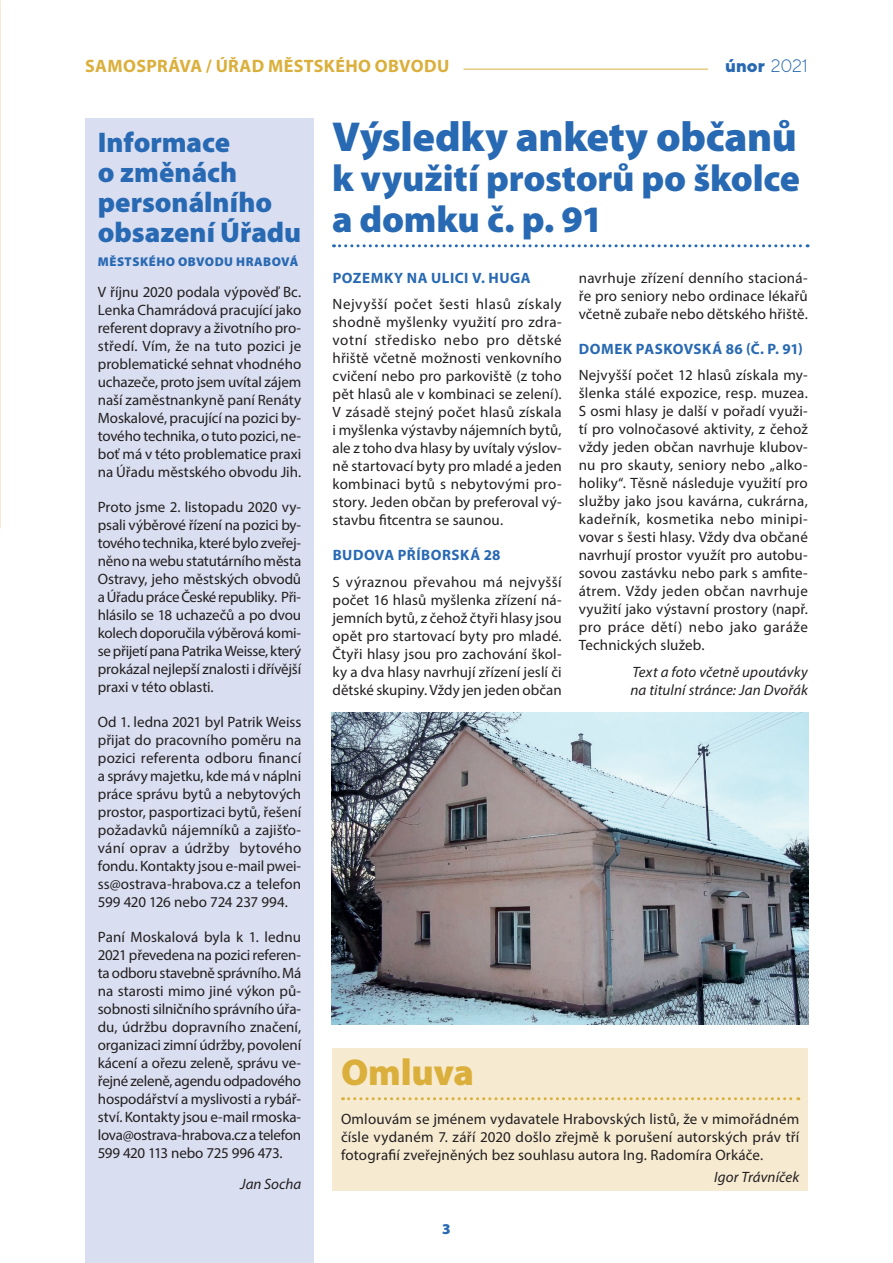
<style>
.page{position:relative;width:893px;height:1263px;background:#fff}
.page>*{position:absolute;margin:0;border:0;box-sizing:border-box;transform-origin:0 0}
.t1{font:900 42px "Myriad Pro";letter-spacing:-.01em;color:#2869b3}
.t2{font:900 37.5px/40.5px "Myriad Pro";letter-spacing:-.005em;color:#2869b3}
.t3{font:900 37.5px "Myriad Pro";letter-spacing:-.005em;color:#dbaf3b}
.t4{font:900 28.5px/30px "Myriad Pro";color:#2869b3}
.t5{font:700 18px "Myriad Pro";letter-spacing:.02em;color:#dbaf3b}
.t6{font:800 18px "TT Norms";color:#2869b3}
.t7{font:15px/18px "Myriad Pro";letter-spacing:.005em;color:#231f20;text-align:justify}
.t8{font:italic 15px/18px "Myriad Pro";letter-spacing:.005em;color:#231f20}
.t9{font:700 15px "Myriad Pro";letter-spacing:.035em;color:#2869b3}
.t10{font:900 15px "Myriad Pro";color:#2869b3}
.t11{font:900 12.75px "Myriad Pro";letter-spacing:.04em;color:#2869b3}
.s1{font-weight:300}
</style>
<div class="page">
<hr style="left:463px;top:69px;width:245px;height:1px;background:#dbaf3b">
<div style="left:85px;top:118px;width:229px;height:1145px;background:#d9def0"></div>
<svg style="left:333px;top:244px;width:475px;height:3px"></svg>
<img style="left:332px;top:712px;width:477px;height:313px">
<div style="left:333px;top:1048px;width:475px;height:142px;background:#f6ebd1"></div>
<svg style="left:343px;top:1097px;width:456px;height:3px"></svg>
<p class="t5" style="left:85px;top:54px;width:23px">SAMOSPRÁVA</p>
<p class="t5" style="left:206px;top:54px;width:245px">/ ÚŘAD MĚSTSKÉHO OBVODU</p>
<p class="t6" style="left:725px;top:54px;width:84px">únor <span class="s1">2021</span></p>
<h3 class="t4" style="left:98px;top:128px;width:205px">Informace<br>o změnách personálního obsazení Úřadu</h3>
<p class="t11" style="left:98px;top:255px;width:109px">městského obvod</p>
<p class="t11" style="left:224px;top:255px;width:75px">u Hrabová</p>
<p class="t7" style="left:98px;top:283px;width:205px">V říjnu 2020 podala výpověď Bc.<br>Lenka Chamrádová pracující jako referent dopravy a životního pro&shy;středí. Vím, že na tuto pozici je problematické sehnat vhodného uchazeče, proto jsem uvítal zájem naší zaměstnankyně paní Renáty Moskalové, pracující na pozici by&shy;tového technika, o tuto pozici, ne&shy;boť má v této problematice praxi na Úřadu městského obvodu Jih.</p>
<p class="t7" style="left:98px;top:498px;width:205px">Proto jsme 2. listopadu 2020 vy&shy;psali výběrové řízení na pozici by&shy;tového technika, které bylo zveřej&shy;něno na webu statutárního města Ostravy, jeho městských obvodů a Úřadu práce České republiky. Při&shy;hlásilo se 18 uchazečů a po dvou kolech doporučila výběrová komi&shy;se přijetí pana Patrika Weisse, který prokázal nejlepší znalosti i dřívější praxi v této oblasti.</p>
<p class="t7" style="left:98px;top:713px;width:205px">Od 1. ledna 2021 byl Patrik Weiss přijat do pracovního poměru na pozici referenta odboru financí a správy majetku, kde má v náplni práce správu bytů a nebytových prostor, pasportizaci bytů, řešení požadavků nájemníků a zajišťo&shy;vání oprav a údržby bytového fondu. Kontakty jsou e-mail pwei&shy;ss@ostrava-hrabova.cz a telefon 599 420 126 nebo 724 237 994.</p>
<p class="t7" style="left:98px;top:928px;width:205px">Paní Moskalová byla k 1. lednu 2021 převedena na pozici referen&shy;ta odboru stavebně správního. Má na starosti mimo jiné výkon pů&shy;sobnosti silničního správního úřa&shy;du, údržbu dopravního značení, organizaci zimní údržby, povolení kácení a ořezu zeleně, správu ve&shy;řejné zeleně, agendu odpadového hospodářství a myslivosti a rybář&shy;ství. Kontakty jsou e-mail rmoska&shy;lova@ostrava-hrabova.cz a telefon 599 420 113 nebo 725 996 473.</p>
<p class="t8" style="left:240px;top:1174px;width:62px">Jan Socha</p>
<h1 class="t1" style="left:332px;top:113px;width:466px">Výsledky ankety občanů</h1>
<h2 class="t2" style="left:332px;top:159px;width:470px">k využití prostorů po školce a domku č. p. 91</h2>
<p class="t9" style="left:333px;top:268px;width:198px">POZEMKY NA ULICI V. HUGA</p>
<p class="t7" style="left:333px;top:295px;width:231px">Nejvyšší počet šesti hlasů získaly shodně myšlenky využití pro zdra&shy;votní středisko nebo pro dětské hřiště včetně možnosti venkovního cvičení nebo pro parkoviště (z toho pět hlasů ale v kombinaci se zelení).<br>V zásadě stejný počet hlasů získala i myšlenka výstavby nájemních bytů, ale z toho dva hlasy by uvítaly výslov&shy;ně startovací byty pro mladé a jeden kombinaci bytů s nebytovými pro&shy;story. Jeden občan by preferoval vý&shy;stavbu fitcentra se saunou.</p>
<p class="t9" style="left:333px;top:545px;width:43px">BUDOVA</p>
<p class="t9" style="left:398px;top:545px;width:44px">PŘÍBORS</p>
<p class="t9" style="left:460px;top:545px;width:42px">KÁ 28</p>
<p class="t7" style="left:333px;top:572px;width:231px">S výraznou převahou má nejvyšší počet 16 hlasů myšlenka zřízení ná&shy;jemních bytů, z čehož čtyři hlasy jsou opět pro startovací byty pro mladé.<br>Čtyři hlasy jsou pro zachování škol&shy;ky a dva hlasy navrhují zřízení jeslí či dětské skupiny. Vždy jen jeden občan</p>
<p class="t7" style="left:579px;top:268px;width:231px">navrhuje zřízení denního stacioná&shy;ře pro seniory nebo ordinace lékařů včetně zubaře nebo dětského hřiště.</p>
<p class="t9" style="left:579px;top:339px;width:13px">DOM</p>
<p class="t9" style="left:614px;top:339px;width:69px">EK PAS KOVS</p>
<p class="t9" style="left:702px;top:339px;width:102px">KÁ 86 (Č. P. 91)</p>
<p class="t7" style="left:579px;top:366px;width:231px">Nejvyšší počet 12 hlasů získala my&shy;šlenka stálé expozice, resp. muzea.<br>S osmi hlasy je další v pořadí využi&shy;tí pro volnočasové aktivity, z čehož vždy jeden občan navrhuje klubov&shy;nu pro skauty, seniory nebo „alko&shy;holiky“. Těsně následuje využití pro služby jako jsou kavárna, cukrárna, kadeřník, kosmetika nebo minipi&shy;vovar s šesti hlasy. Vždy dva občané navrhují prostor využít pro autobu&shy;sovou zastávku nebo park s amfite&shy;átrem. Vždy jeden občan navrhuje využití jako výstavní prostory (např. pro práce dětí) nebo jako garáže Technických služeb.</p>
<p class="t8" style="left:630px;top:662px;width:179px">Text a foto včetně upoutávky na titulní stránce: Jan Dvořák</p>
<h2 class="t3" style="left:341px;top:1050px;width:135px">Omluva</h2>
<p class="t7" style="left:341px;top:1109px;width:460px">Omlouvám se jménem vydavatele Hrabovských listů, že v mimořádném čísle vydaném 7. září 2020 došlo zřejmě k porušení autorských práv tří fotografií zveřejněných bez souhlasu autora Ing. Radomíra Orkáče.</p>
<p class="t8" style="left:714px;top:1168px;width:87px">Igor Trávníček</p>
<p class="t10" style="left:442px;top:1220px;width:10px">3</p>
</div>
